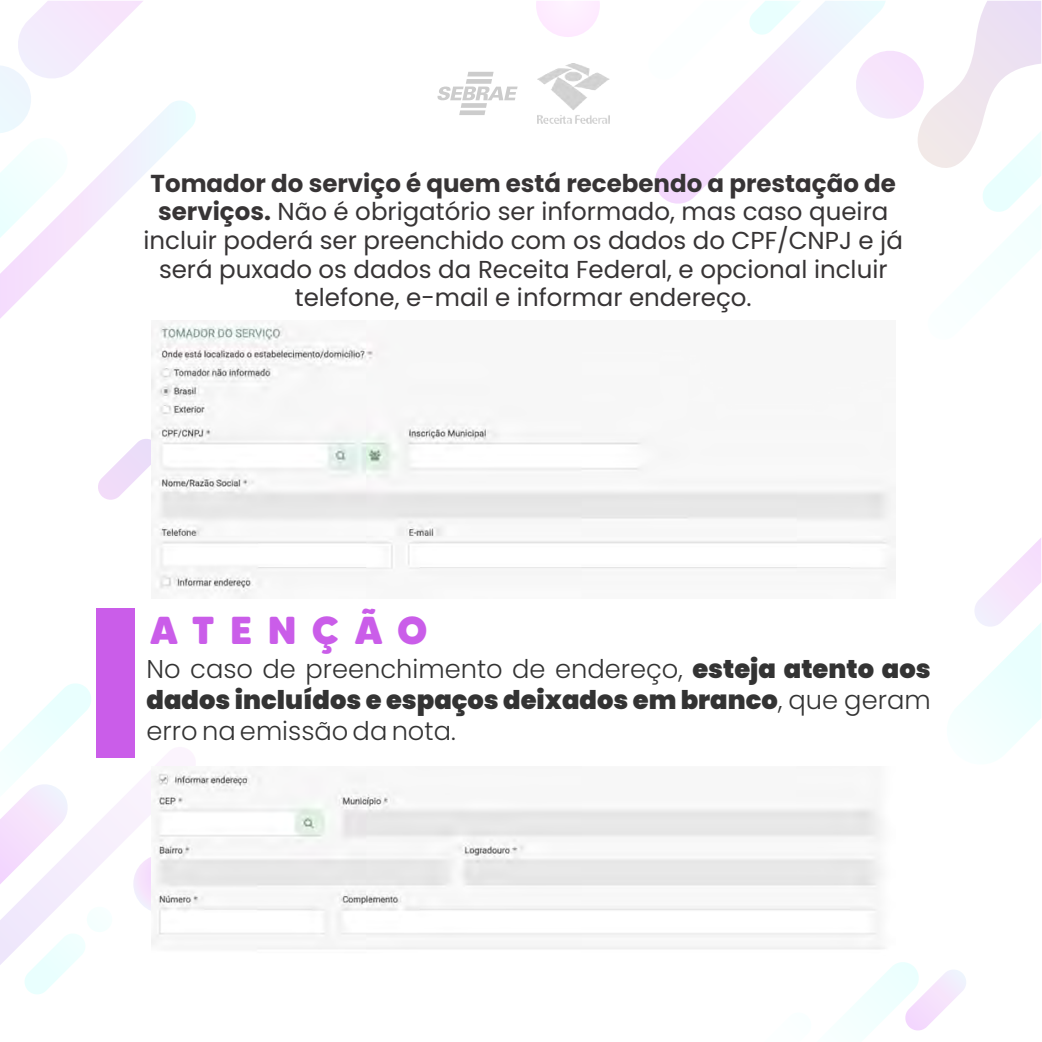
<style>
.page{position:relative;width:1042px;height:1042px;background:#fff}
.page>*{position:absolute;margin:0;border:0;box-sizing:border-box;transform-origin:0 0}
.t1{font:800 38.85px "MADE Tommy Soft";letter-spacing:.395em;color:#ca5de9}
.t2{font:300 25.72px/31px "Poppins";color:#333;text-align:justify}
.t3{font:24.5px/28.7px "Poppins";color:#373435;text-align:center}
.s1{font-weight:700}
.s2{font-weight:900}
</style>
<div class="page">
<svg style="left:655px;top:1px;width:197px;height:203px"></svg>
<svg style="left:0;top:1px;width:196px;height:318px"></svg>
<svg style="left:655px;top:1px;width:146px;height:80px"></svg>
<svg style="left:98px;top:439px;width:53px;height:61px"></svg>
<svg style="left:844px;top:962px;width:122px;height:75px"></svg>
<svg style="left:0;top:682px;width:195px;height:312px"></svg>
<svg style="left:954px;top:538px;width:87px;height:219px"></svg>
<svg style="left:852px;top:1px;width:189px;height:265px"></svg>
<svg style="left:536px;top:1px;width:64px;height:36px"></svg>
<div style="left:133px;top:854px;width:59px;height:59px;background:#f5e4fc;border-radius:50%"></div>
<svg style="left:437px;top:72px;width:80px;height:43px"></svg>
<img style="left:537px;top:64px;width:72px;height:60px">
<img style="left:151px;top:320px;width:745px;height:278px">
<img style="left:151px;top:766px;width:734px;height:189px">
<div style="left:97px;top:608px;width:38px;height:150px;background:#ca5de9"></div>
<p class="t3" style="left:144px;top:169px;width:761px"><span class="s1">Tomador do serviço é quem está recebendo a prestação de serviços.</span> Não é obrigatório ser informado, mas caso queira incluir poderá ser preenchido com os dados do CPF/CNPJ e já será puxado os dados da Receita Federal, e opcional incluir telefone, e-mail e informar endereço.</p>
<h1 class="t1" style="left:150px;top:616px;width:279px">ATENÇÃO</h1>
<p class="t2" style="left:147px;top:653px;width:785px">No caso de preenchimento de endereço, <span class="s2">esteja atento aos dados incluídos e espaços deixados em branco</span>, que geram erro na emissão da nota.</p>
</div>
